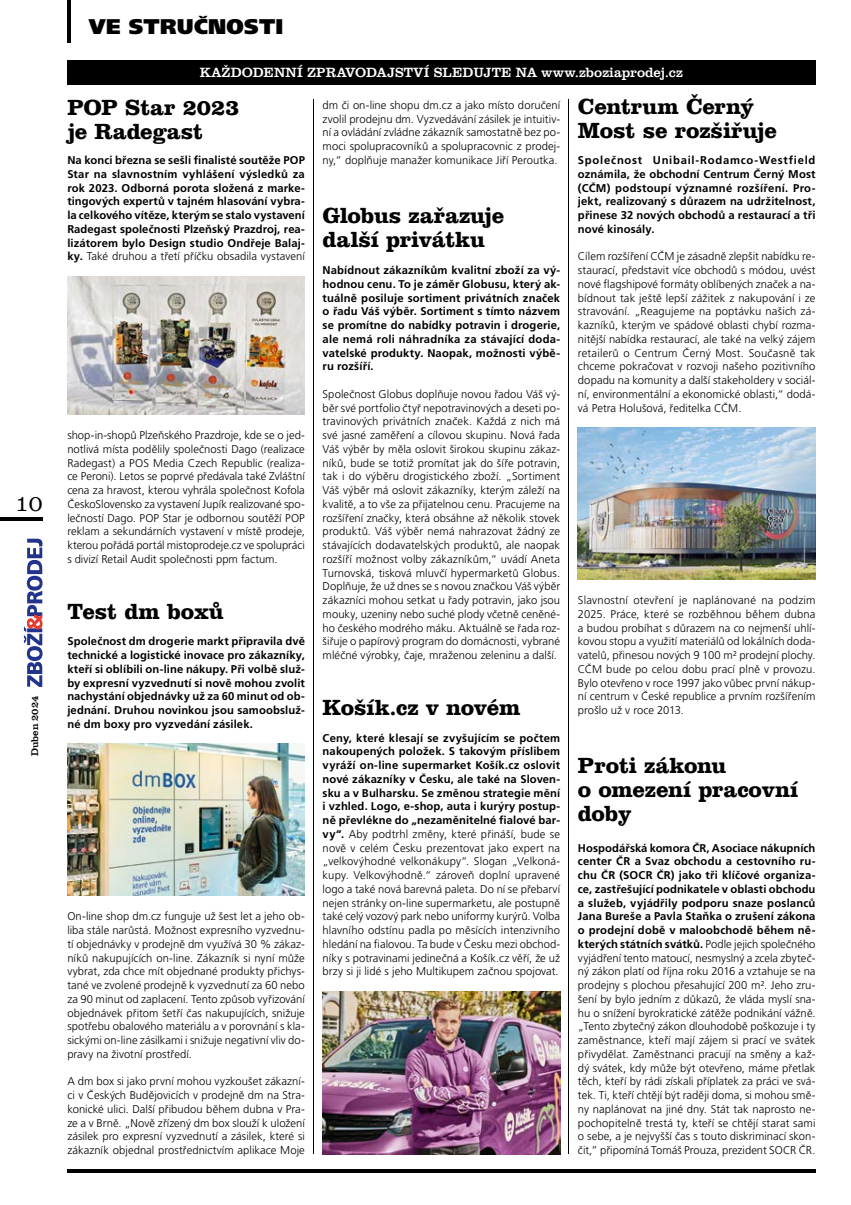
<style>
.page{position:relative;width:851px;height:1205px;background:#fff}
.page>*{position:absolute;margin:0;border:0;box-sizing:border-box;transform-origin:0 0}
.t1{font:700 22.5px/23.8px "Clarendon CE";letter-spacing:-.01em;color:#000}
.t2{font:22.5px "Clarendon Light CE";color:#000}
.t3{font:900 21.25px "Frutiger CE Ultra";letter-spacing:.015em;color:#000}
.t4{font:13.75px "Clarendon CE";color:#fff}
.t5{font:11.25px/13.8px "Frutiger CE Light";color:#000;text-align:justify}
.t6{font:700 11.25px/13.8px "Frutiger CE";letter-spacing:.01em;color:#000;text-align:justify}
.t7{font:10px "Clarendon CE";color:#000}
.s1{font-family:"Frutiger CE";font-weight:700}
.s2{font-family:"Frutiger CE Light";font-weight:400}
</style>
<div class="page">
<hr style="left:67px;top:0;width:4px;height:43px;background:#000">
<hr style="left:0;top:517px;width:43px;height:4px;background:#000">
<svg style="left:24px;top:539px;width:19px;height:148px"></svg>
<hr style="left:313px;top:99px;width:1px;height:1055px;background:#000">
<hr style="left:568px;top:99px;width:1px;height:1055px;background:#000">
<div style="left:67px;top:60px;width:748px;height:25px;background:#000"></div>
<hr style="left:67px;top:1169px;width:748px;height:4px;background:#000">
<img style="left:67px;top:743px;width:238px;height:152px">
<img style="left:67px;top:277px;width:238px;height:138px">
<img style="left:578px;top:427px;width:237px;height:153px">
<img style="left:322px;top:991px;width:238px;height:163px">
<h1 class="t2" style="left:15px;top:490px;width:29px">10</h1>
<p class="t7" style="left:29px;top:756px;width:62px;rotate:-90deg">Duben 2024</p>
<h2 class="t3" style="left:89px;top:14px;width:196px">VE STRUČNOSTI</h2>
<p class="t4" style="left:200px;top:64px;width:484px">KAŽDODENNÍ ZPRAVODAJSTVÍ SLEDUJTE NA www.zboziaprodej.cz</p>
<h1 class="t1" style="left:67px;top:95px;width:173px">POP Star 2023 je Radegast</h1>
<p class="t6" style="left:67px;top:153px;width:239px">Na konci března se sešli finalisté soutěže POP Star na slavnostním vyhlášení výsledků za rok 2023. Odborná porota složená z marke&shy;tingových expertů v tajném hlasování vybra&shy;la celkového vítěze, kterým se stalo vystavení Radegast společnosti Plzeňský Prazdroj, rea&shy;lizátorem bylo Design studio Ondřeje Balaj-</p>
<p class="t5" style="left:67px;top:249px;width:239px"><span class="s1">ky.</span> Také druhou a třetí příčku obsadila vystavení</p>
<h1 class="t1" style="left:578px;top:94px;width:200px">Centrum Černý<br>Most se rozšiřuje</h1>
<p class="t6" style="left:578px;top:153px;width:239px">Společnost Unibail-Rodamco-Westfield oznámila, že obchodní Centrum Černý Most (CČM) podstoupí významné rozšíření. Pro&shy;jekt, realizovaný s důrazem na udržitelnost, přinese 32 nových obchodů a restaurací a tři nové kinosály.</p>
<p class="t5" style="left:578px;top:249px;width:239px">Cílem rozšíření CČM je zásadně zlepšit nabídku re&shy;staurací, představit více obchodů s módou, uvést nové flagshipové formáty oblíbených značek a na&shy;bídnout tak ještě lepší zážitek z nakupování i ze stravování. „Reagujeme na poptávku našich zá&shy;kazníků, kterým ve spádové oblasti chybí rozma&shy;nitější nabídka restaurací, ale také na velký zájem retailerů o Centrum Černý Most. Současně tak chceme pokračovat v rozvoji našeho pozitivního dopadu na komunity a další stakeholdery v sociál&shy;ní, environmentální a ekonomické oblasti,“ dodá&shy;vá Petra Holušová, ředitelka CČM.</p>
<p class="t5" style="left:322px;top:98px;width:239px">dm či on-line shopu dm.cz a jako místo doručení zvolil prodejnu dm. Vyzvedávání zásilek je intuitiv&shy;ní a ovládání zvládne zákazník samostatně bez po&shy;moci spolupracovníků a spolupracovnic z prodej&shy;ny,“ doplňuje manažer komunikace Jiří Peroutka.</p>
<h1 class="t1" style="left:322px;top:203px;width:183px">Globus zařazuje další privátku</h1>
<p class="t6" style="left:322px;top:263px;width:239px">Nabídnout zákazníkům kvalitní zboží za vý&shy;hodnou cenu. To je záměr Globusu, který ak&shy;tuálně posiluje sortiment privátních značek o řadu Váš výběr. Sortiment s tímto názvem se promítne do nabídky potravin i drogerie, ale nemá roli náhradníka za stávající doda&shy;vatelské produkty. Naopak, možnosti výbě&shy;ru rozšíří.</p>
<p class="t5" style="left:322px;top:387px;width:239px">Společnost Globus doplňuje novou řadou Váš vý&shy;běr své portfolio čtyř nepotravinových a deseti po&shy;travinových privátních značek. Každá z nich má své jasné zaměření a cílovou skupinu. Nová řada Váš výběr by měla oslovit širokou skupinu zákaz&shy;níků, bude se totiž promítat jak do šíře potravin, tak i do výběru drogistického zboží. „Sortiment Váš výběr má oslovit zákazníky, kterým záleží na kvalitě, a to vše za přijatelnou cenu. Pracujeme na rozšíření značky, která obsáhne až několik stovek produktů. Váš výběr nemá nahrazovat žádný ze stávajících dodavatelských produktů, ale naopak rozšíří možnost volby zákazníkům,“ uvádí Aneta Turnovská, tisková mluvčí hypermarketů Globus.<br>Doplňuje, že už dnes se s novou značkou Váš výběr zákazníci mohou setkat u řady potravin, jako jsou mouky, uzeniny nebo suché plody včetně ceněné&shy;ho českého modrého máku. Aktuálně se řada roz&shy;šiřuje o papírový program do domácnosti, vybrané mléčné výrobky, čaje, mraženou zeleninu a další.</p>
<h1 class="t1" style="left:322px;top:695px;width:199px">Košík.cz v novém</h1>
<p class="t6" style="left:322px;top:731px;width:239px">Ceny, které klesají se zvyšujícím se počtem nakoupených položek. S takovým příslibem vyráží on-line supermarket Košík.cz oslovit nové zákazníky v Česku, ale také na Sloven&shy;sku a v Bulharsku. Se změnou strategie mění i vzhled. Logo, e-shop, auta i kurýry postup&shy;ně převlékne do „nezaměnitelné fialové bar-</p>
<p class="t5" style="left:322px;top:827px;width:239px"><span class="s1">vy“.</span> Aby podtrhl změny, které přináší, bude se nově v celém Česku prezentovat jako expert na „velkovýhodné velkonákupy“. Slogan „Velkoná&shy;kupy. Velkovýhodně.“ zároveň doplní upravené logo a také nová barevná paleta. Do ní se přebarví nejen stránky on-line supermarketu, ale postupně také celý vozový park nebo uniformy kurýrů. Volba hlavního odstínu padla po měsících intenzivního hledání na fialovou. Ta bude v Česku mezi obchod&shy;níky s potravinami jedinečná a Košík.cz věří, že už brzy si ji lidé s jeho Multikupem začnou spojovat.</p>
<p class="t5" style="left:67px;top:428px;width:239px">shop-in-shopů Plzeňského Prazdroje, kde se o jed&shy;notlivá místa podělily společnosti Dago (realizace Radegast) a POS Media Czech Republic (realiza&shy;ce Peroni). Letos se poprvé předávala také Zvláštní cena za hravost, kterou vyhrála společnost Kofola ČeskoSlovensko za vystavení Jupík realizované spo&shy;lečností Dago. POP Star je odbornou soutěží POP reklam a sekundárních vystavení v místě prodeje, kterou pořádá portál mistoprodeje.cz ve spolupráci s divizí Retail Audit společnosti ppm factum.</p>
<h1 class="t1" style="left:67px;top:598px;width:158px">Test dm boxů</h1>
<p class="t6" style="left:67px;top:634px;width:239px">Společnost dm drogerie markt připravila dvě technické a logistické inovace pro zákazníky, kteří si oblíbili on-line nákupy. Při volbě služ&shy;by expresní vyzvednutí si nově mohou zvolit nachystání objednávky už za 60 minut od ob&shy;jednání. Druhou novinkou jsou samoobsluž&shy;né dm boxy pro vyzvedání zásilek.</p>
<p class="t5" style="left:578px;top:593px;width:239px">Slavnostní otevření je naplánované na podzim 2025. Práce, které se rozběhnou během dubna a budou probíhat s důrazem na co nejmenší uhlí&shy;kovou stopu a využití materiálů od lokálních doda&shy;vatelů, přinesou nových 9 100 m² prodejní plochy.<br>CČM bude po celou dobu prací plně v provozu.<br>Bylo otevřeno v roce 1997 jako vůbec první nákup&shy;ní centrum v České republice a prvním rozšířením prošlo už v roce 2013.</p>
<h1 class="t1" style="left:578px;top:753px;width:222px">Proti zákonu<br>o omezení pracovní doby</h1>
<p class="t6" style="left:578px;top:841px;width:239px">Hospodářská komora ČR, Asociace nákupních center ČR a Svaz obchodu a cestovního ru&shy;chu ČR (SOCR ČR) jako tři klíčové organiza&shy;ce, zastřešující podnikatele v oblasti obchodu a služeb, vyjádřily podporu snaze poslanců Jana Bureše a Pavla Staňka o zrušení zákona o prodejní době v maloobchodě během ně&shy;kterých státních svátků. <span class="s2">Podle jejich společného</span></p>
<p class="t5" style="left:578px;top:951px;width:239px">vyjádření tento matoucí, nesmyslný a zcela zbyteč&shy;ný zákon platí od října roku 2016 a vztahuje se na prodejny s plochou přesahující 200 m². Jeho zru&shy;šení by bylo jedním z důkazů, že vláda myslí sna&shy;hu o snížení byrokratické zátěže podnikání vážně. „Tento zbytečný zákon dlouhodobě poškozuje i ty zaměstnance, kteří mají zájem si prací ve svátek přivydělat. Zaměstnanci pracují na směny a kaž&shy;dý svátek, kdy může být otevřeno, máme přetlak těch, kteří by rádi získali příplatek za práci ve svá&shy;tek. Ti, kteří chtějí být raději doma, si mohou smě&shy;ny naplánovat na jiné dny. Stát tak naprosto ne&shy;pochopitelně trestá ty, kteří se chtějí starat sami o sebe, a je nejvyšší čas s touto diskriminací skon&shy;čit,” připomíná Tomáš Prouza, prezident SOCR ČR.</p>
<p class="t5" style="left:67px;top:909px;width:239px">On-line shop dm.cz funguje už šest let a jeho ob&shy;liba stále narůstá. Možnost expresního vyzvednu&shy;tí objednávky v prodejně dm využívá 30 % zákaz&shy;níků nakupujících on-line. Zákazník si nyní může vybrat, zda chce mít objednané produkty přichys&shy;tané ve zvolené prodejně k vyzvednutí za 60 nebo za 90 minut od zaplacení. Tento způsob vyřizování objednávek přitom šetří čas nakupujících, snižuje spotřebu obalového materiálu a v porovnání s kla&shy;sickými on-line zásilkami i snižuje negativní vliv do&shy;pravy na životní prostředí.</p>
<p class="t5" style="left:67px;top:1074px;width:239px">A dm box si jako první mohou vyzkoušet zákazní&shy;ci v Českých Budějovicích v prodejně dm na Stra&shy;konické ulici. Další přibudou během dubna v Pra&shy;ze a v Brně. „Nově zřízený dm box slouží k uložení zásilek pro expresní vyzvednutí a zásilek, které si zákazník objednal prostřednictvím aplikace Moje</p>
</div>
